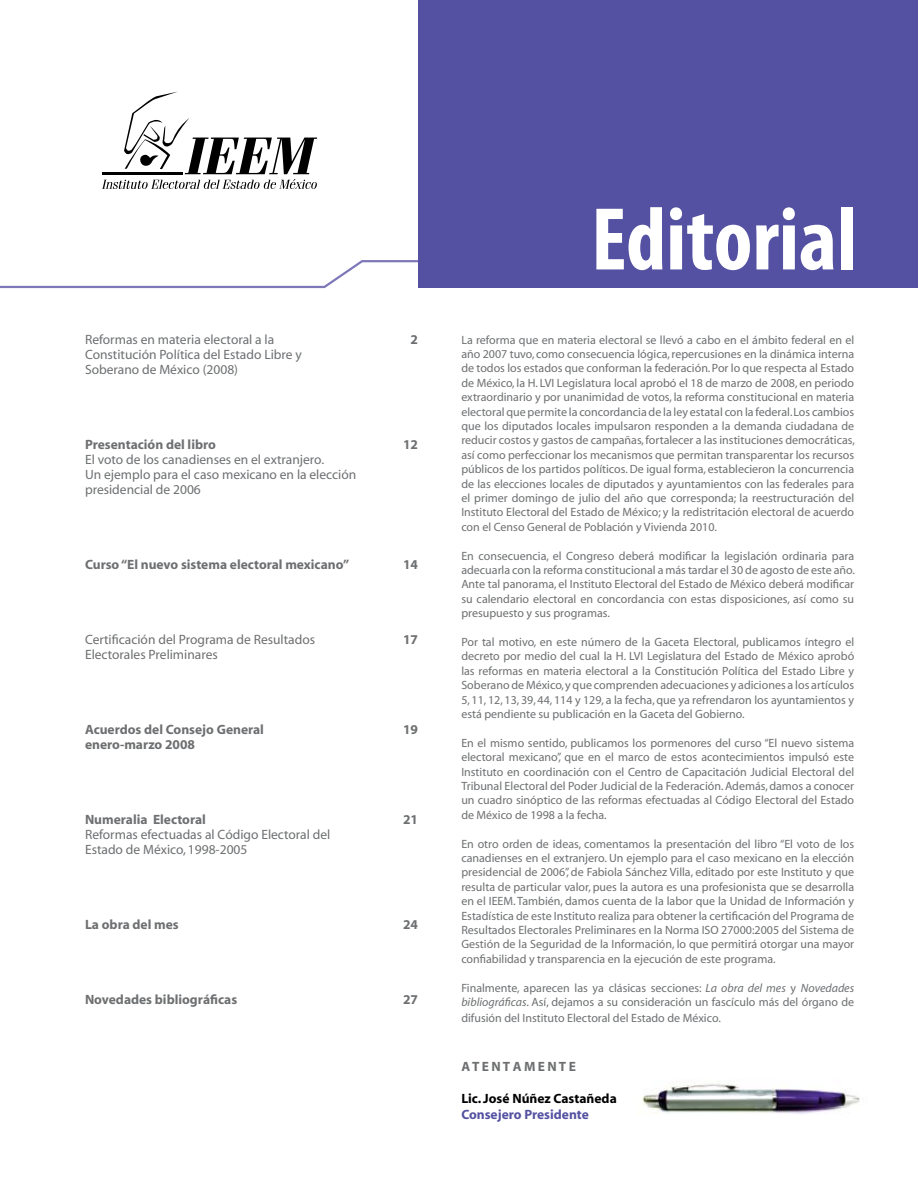
<style>
.page{position:relative;width:918px;height:1188px;background:#fff}
.page>*{position:absolute;margin:0;border:0;box-sizing:border-box;transform-origin:0 0}
.t1{font:700 condensed 90px "Myriad Pro";color:#fff}
.t2{font:13.5px/15px "Myriad";color:#6d6f71}
.t3{font:700 13.5px "Myriad";color:#6d6f71}
.t4{font:700 13.5px "Myriad";color:#000}
.t5{font:700 13.5px "Myriad";color:#5451a2}
.t6{font:12px/14.4px "Myriad";color:#6d6f71;text-align:justify}
.s1{font-style:italic}
</style>
<div class="page">
<div style="left:418px;top:0;width:500px;height:288px;background:#5451a2"></div>
<svg style="left:0;top:260px;width:418px;height:29px"></svg>
<svg style="left:102px;top:92px;width:215px;height:97px"></svg>
<img style="left:642px;top:1083px;width:218px;height:31px">
<p class="t2" style="left:85px;top:332px;width:191px">Reformas en materia electoral a la</p>
<p class="t3" style="left:411px;top:332px;width:9px">2</p>
<p class="t2" style="left:85px;top:347px;width:218px">Constitución Política del Estado Libre y<br>Soberano de México (2008)</p>
<p class="t3" style="left:85px;top:437px;width:132px">Presentación del libro</p>
<p class="t3" style="left:403px;top:437px;width:16px">12</p>
<p class="t2" style="left:85px;top:452px;width:273px">El voto de los canadienses en el extranjero.<br>Un ejemplo para el caso mexicano en la elección presidencial de 2006</p>
<p class="t3" style="left:85px;top:557px;width:266px">Curso “El nuevo sistema electoral mexicano”</p>
<p class="t3" style="left:403px;top:557px;width:16px">14</p>
<p class="t2" style="left:85px;top:632px;width:232px">Certificación del Programa de Resultados</p>
<p class="t3" style="left:403px;top:632px;width:16px">17</p>
<p class="t2" style="left:85px;top:647px;width:134px">Electorales Preliminares</p>
<p class="t3" style="left:85px;top:722px;width:180px">Acuerdos del Consejo General</p>
<p class="t3" style="left:403px;top:722px;width:16px">19</p>
<p class="t3" style="left:85px;top:737px;width:112px">enero-marzo 2008</p>
<p class="t3" style="left:85px;top:812px;width:122px">Numeralia Electoral</p>
<p class="t3" style="left:403px;top:812px;width:16px">21</p>
<p class="t2" style="left:85px;top:827px;width:247px">Reformas efectuadas al Código Electoral del<br>Estado de México, 1998-2005</p>
<p class="t3" style="left:85px;top:917px;width:95px">La obra del mes</p>
<p class="t3" style="left:403px;top:917px;width:16px">24</p>
<p class="t3" style="left:85px;top:992px;width:154px">Novedades bibliográficas</p>
<p class="t3" style="left:403px;top:992px;width:16px">27</p>
<h1 class="t1" style="left:591px;top:183px;width:268px">Editorial</h1>
<p class="t6" style="left:461px;top:333px;width:395px">La reforma que en materia electoral se llevó a cabo en el ámbito federal en el año 2007 tuvo, como consecuencia lógica, repercusiones en la dinámica interna de todos los estados que conforman la federación. Por lo que respecta al Estado de México, la H. LVI Legislatura local aprobó el 18 de marzo de 2008, en periodo extraordinario y por unanimidad de votos, la reforma constitucional en materia electoral que permite la concordancia de la ley estatal con la federal. Los cambios que los diputados locales impulsaron responden a la demanda ciudadana de reducir costos y gastos de campañas, fortalecer a las instituciones democráticas, así como perfeccionar los mecanismos que permitan transparentar los recursos públicos de los partidos políticos. De igual forma, establecieron la concurrencia de las elecciones locales de diputados y ayuntamientos con las federales para el primer domingo de julio del año que corresponda; la reestructuración del Instituto Electoral del Estado de México; y la redistritación electoral de acuerdo con el Censo General de Población y Vivienda 2010.</p>
<p class="t6" style="left:461px;top:549px;width:395px">En consecuencia, el Congreso deberá modificar la legislación ordinaria para adecuarla con la reforma constitucional a más tardar el 30 de agosto de este año.<br>Ante tal panorama, el Instituto Electoral del Estado de México deberá modificar su calendario electoral en concordancia con estas disposiciones, así como su presupuesto y sus programas.</p>
<p class="t6" style="left:461px;top:635px;width:394px">Por tal motivo, en este número de la Gaceta Electoral, publicamos íntegro el decreto por medio del cual la H. LVI Legislatura del Estado de México aprobó las reformas en materia electoral a la Constitución Política del Estado Libre y Soberano de México, y que comprenden adecuaciones y adiciones a los artículos 5, 11, 12, 13, 39, 44, 114 y 129, a la fecha, que ya refrendaron los ayuntamientos y está pendiente su publicación en la Gaceta del Gobierno.</p>
<p class="t6" style="left:461px;top:736px;width:394px">En el mismo sentido, publicamos los pormenores del curso “El nuevo sistema electoral mexicano”, que en el marco de estos acontecimientos impulsó este Instituto en coordinación con el Centro de Capacitación Judicial Electoral del Tribunal Electoral del Poder Judicial de la Federación. Además, damos a conocer un cuadro sinóptico de las reformas efectuadas al Código Electoral del Estado de México de 1998 a la fecha.</p>
<p class="t6" style="left:461px;top:837px;width:394px">En otro orden de ideas, comentamos la presentación del libro “El voto de los canadienses en el extranjero. Un ejemplo para el caso mexicano en la elección presidencial de 2006”, de Fabiola Sánchez Villa, editado por este Instituto y que resulta de particular valor, pues la autora es una profesionista que se desarrolla en el IEEM. También, damos cuenta de la labor que la Unidad de Información y Estadística de este Instituto realiza para obtener la certificación del Programa de Resultados Electorales Preliminares en la Norma ISO 27000:2005 del Sistema de Gestión de la Seguridad de la Información, lo que permitirá otorgar una mayor confiabilidad y transparencia en la ejecución de este programa.</p>
<p class="t6" style="left:461px;top:981px;width:394px">Finalmente, aparecen las ya clásicas secciones: <span class="s1">La obra del mes</span> y <span class="s1">Novedades bibliográficas</span>. Así, dejamos a su consideración un fascículo más del órgano de</p>
<p class="t6" style="left:461px;top:1012px;width:261px">difusión del Instituto Electoral del Estado de México.</p>
<p class="t3" style="left:461px;top:1059px;width:116px">A T E N T A M E N T E</p>
<p class="t4" style="left:461px;top:1092px;width:157px">Lic. José Núñez Castañeda</p>
<p class="t5" style="left:461px;top:1108px;width:129px">Consejero Presidente</p>
</div>
